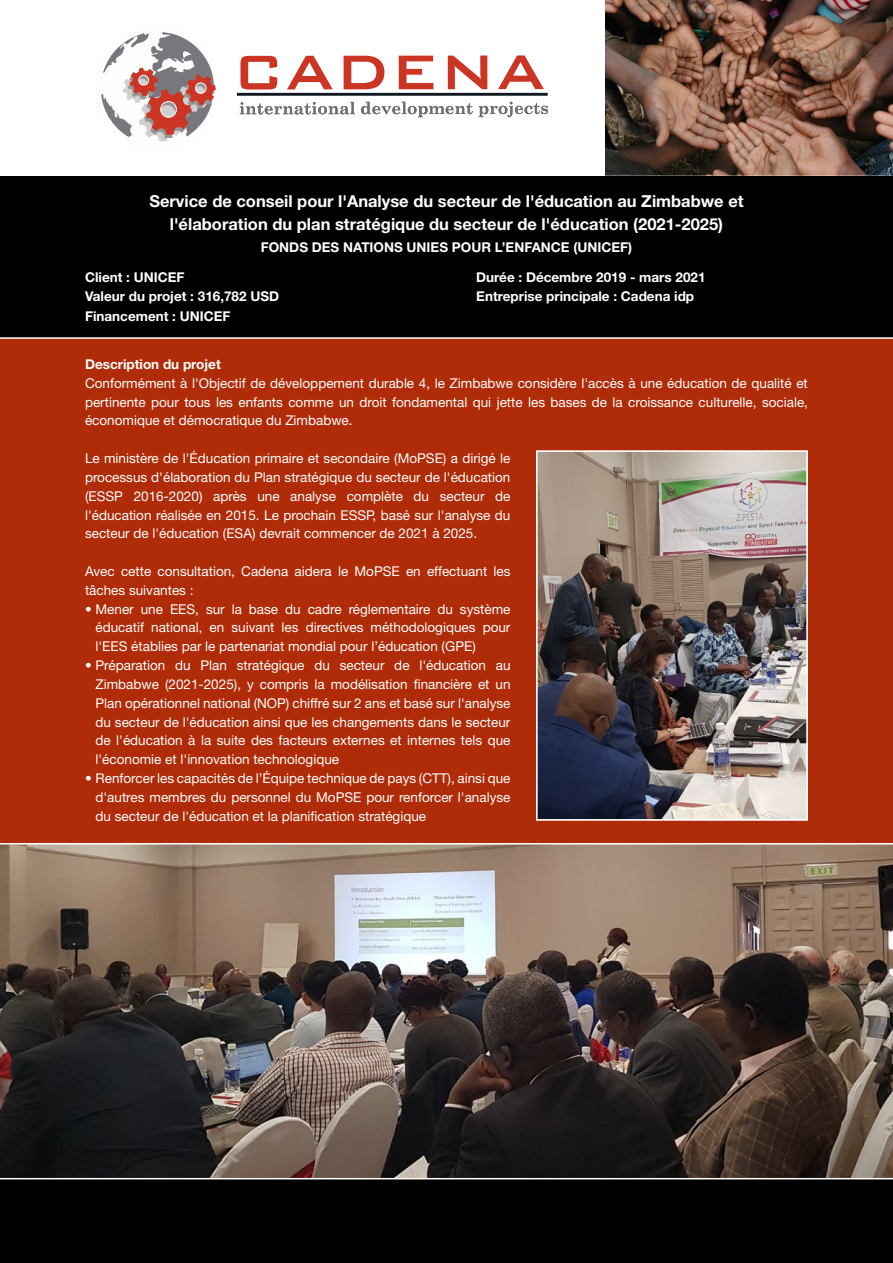
<style>
.page{position:relative;width:893px;height:1263px;background:#fff}
.page>*{position:absolute;margin:0;border:0;box-sizing:border-box;transform-origin:0 0}
.t1{font:700 16.5px/22.5px "Helvetica Neue LT Std";color:#fff;text-align:center}
.t2{font:13.5px/18.8px "Helvetica Neue LT Std";color:#fff;text-align:justify}
.t3{font:700 13.5px/19.5px "Helvetica Neue LT Std";color:#fff}
</style>
<div class="page">
<div style="left:0;top:338px;width:893px;height:505px;background:#b02b08"></div>
<img style="left:605px;top:0;width:288px;height:176px">
<div style="left:0;top:1179px;width:893px;height:84px;background:#000"></div>
<img style="left:539px;top:453px;width:266px;height:365px">
<div style="left:536px;top:450px;width:272px;height:371px;border:2px solid #fff"></div>
<svg style="left:0;top:843px;width:893px;height:335px;background:#62564e"></svg>
<svg style="left:240px;top:102px;width:115px;height:12px"></svg>
<svg style="left:361px;top:102px;width:112px;height:15px"></svg>
<svg style="left:479px;top:102px;width:69px;height:15px"></svg>
<svg style="left:240px;top:56px;width:37px;height:33px"></svg>
<svg style="left:287px;top:56px;width:46px;height:33px"></svg>
<svg style="left:344px;top:56px;width:40px;height:33px"></svg>
<svg style="left:399px;top:56px;width:34px;height:33px"></svg>
<svg style="left:448px;top:56px;width:39px;height:33px"></svg>
<svg style="left:498px;top:55px;width:46px;height:34px"></svg>
<hr style="left:237px;top:93px;width:311px;height:3px;background:#111820">
<svg style="left:101px;top:32px;width:115px;height:110px"></svg>
<div style="left:195px;top:83px;width:11px;height:10px;border:1px solid #fff;border-radius:50%"></div>
<div style="left:161px;top:101px;width:16px;height:16px;border:1px solid #fff;border-radius:50%"></div>
<div style="left:139px;top:75px;width:10px;height:10px;border:1px solid #fff;border-radius:50%"></div>
<div style="left:0;top:176px;width:893px;height:162px;background:#000"></div>
<hr style="left:0;top:337px;width:893px;height:2px;background:#fff">
<p class="t1" style="left:149px;top:190px;width:596px">Service de conseil pour l'Analyse du secteur de l'éducation au Zimbabwe et l'élaboration du plan stratégique du secteur de l'éducation (2021-2025)</p>
<p class="t3" style="left:261px;top:238px;width:373px">FONDS DES NATIONS UNIES POUR L’ENFANCE (UNICEF)</p>
<p class="t3" style="left:85px;top:267px;width:196px">Client : UNICEF<br>Valeur du projet : 316,782 USD<br>Financement : UNICEF</p>
<p class="t3" style="left:476px;top:267px;width:231px">Durée : Décembre 2019 - mars 2021<br>Entreprise principale : Cadena idp</p>
<p class="t3" style="left:85px;top:354px;width:137px">Description du projet</p>
<p class="t2" style="left:85px;top:373px;width:724px">Conformément à l'Objectif de développement durable 4, le Zimbabwe considère l'accès à une éducation de qualité et pertinente pour tous les enfants comme un droit fondamental qui jette les bases de la croissance culturelle, sociale, économique et démocratique du Zimbabwe.</p>
<p class="t2" style="left:85px;top:449px;width:427px">Le ministère de l'Éducation primaire et secondaire (MoPSE) a dirigé le processus d'élaboration du Plan stratégique du secteur de l'éducation (ESSP 2016-2020) après une analyse complète du secteur de l'éducation réalisée en 2015. Le prochain ESSP, basé sur l'analyse du secteur de l'éducation (ESA) devrait commencer de 2021 à 2025.</p>
<p class="t2" style="left:85px;top:562px;width:427px">Avec cette consultation, Cadena aidera le MoPSE en effectuant les tâches suivantes :</p>
<p class="t2" style="left:96px;top:599px;width:416px;text-indent:-11px">• Mener une EES, sur la base du cadre réglementaire du système éducatif national, en suivant les directives méthodologiques pour l'EES établies par le partenariat mondial pour l’éducation (GPE)</p>
<p class="t2" style="left:96px;top:656px;width:416px;text-indent:-11px">• Préparation du Plan stratégique du secteur de l'éducation au Zimbabwe (2021-2025), y compris la modélisation financière et un Plan opérationnel national (NOP) chiffré sur 2 ans et basé sur l'analyse du secteur de l'éducation ainsi que les changements dans le secteur de l'éducation à la suite des facteurs externes et internes tels que l'économie et l'innovation technologique</p>
<p class="t2" style="left:96px;top:769px;width:416px;text-indent:-11px">• Renforcer les capacités de l’Équipe technique de pays (CTT), ainsi que d'autres membres du personnel du MoPSE pour renforcer l'analyse du secteur de l'éducation et la planification stratégique</p>
</div>
